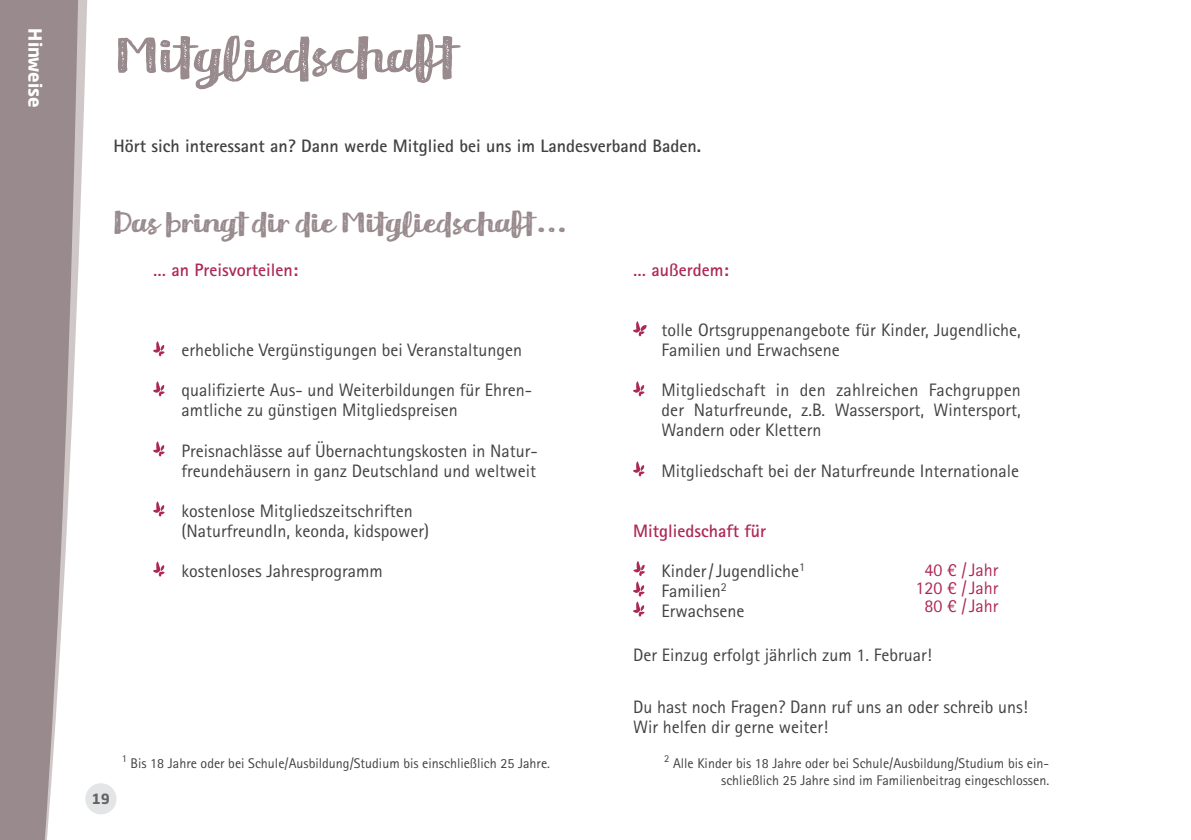
<style>
.page{position:relative;width:1191px;height:840px;background:#fff}
.page>*{position:absolute;margin:0;border:0;box-sizing:border-box;transform-origin:0 0}
.t1{font:60px "Meltow Brush Rust";color:#988a8d}
.t2{font:34px "Meltow Brush Rust";color:#988a8d}
.t3{font:18px/20px "Rotis Sans Serif Std";color:#414042}
.t4{font:700 18px "Rotis Sans Serif Std";color:#414042}
.t5{font:700 18px "Rotis Sans Serif Std";color:#ae2856}
.t6{font:18px/18px "Rotis Sans Serif Std";color:#ae2856;text-align:center}
.t7{font:700 18px "Neo Sans Pro";color:#fff}
.t8{font:14px/16.8px "Rotis Sans Serif Std";color:#414042;text-align:right}
.t9{font:700 14px "Neo Sans Pro";color:#636466}
</style>
<div class="page">
<div style="left:85px;top:782px;width:31px;height:32px;background:#e4e5e6;border-radius:50%"></div>
<svg style="left:0;top:0;width:90px;height:839px;background:#a89c9e"></svg>
<svg style="left:153px;top:341px;width:12px;height:15px"></svg>
<svg style="left:153px;top:381px;width:12px;height:15px"></svg>
<svg style="left:153px;top:441px;width:12px;height:15px"></svg>
<svg style="left:153px;top:501px;width:12px;height:15px"></svg>
<svg style="left:153px;top:561px;width:12px;height:15px"></svg>
<svg style="left:633px;top:321px;width:14px;height:15px"></svg>
<svg style="left:633px;top:381px;width:11px;height:15px"></svg>
<svg style="left:633px;top:461px;width:11px;height:15px"></svg>
<svg style="left:633px;top:561px;width:12px;height:55px"></svg>
<p class="t7" style="left:47px;top:28px;width:81px;rotate:90deg">Hinweise</p>
<h1 class="t1" style="left:113px;top:19px;width:353px">Mitgliedschaft</h1>
<p class="t4" style="left:113px;top:135px;width:589px">Hört sich interessant an? Dann werde Mitglied bei uns im Landesverband Baden.</p>
<h2 class="t2" style="left:113px;top:202px;width:457px">Das bringtdir die Mitgliedschaft…</h2>
<p class="t5" style="left:153px;top:259px;width:146px">… an Preisvorteilen:</p>
<p class="t3" style="left:181px;top:340px;width:342px">erhebliche Vergünstigungen bei Veranstaltungen</p>
<p class="t3" style="left:181px;top:380px;width:352px">qualifizierte Aus- und Weiterbildungen für Ehren&shy;amtliche zu günstigen Mitgliedspreisen</p>
<p class="t3" style="left:181px;top:440px;width:358px">Preisnachlässe auf Übernachtungskosten in Natur&shy;freundehäusern in ganz Deutschland und weltweit</p>
<p class="t3" style="left:181px;top:500px;width:249px">kostenlose Mitgliedszeitschriften (NaturfreundIn, keonda, kidspower)</p>
<p class="t3" style="left:181px;top:560px;width:203px">kostenloses Jahresprogramm</p>
<p class="t9" style="left:92px;top:789px;width:20px">19</p>
<p class="t8" style="left:122px;top:754px;width:430px"><sup>1</sup> Bis 18 Jahre oder bei Schule/Ausbildung/Studium bis einschließlich 25 Jahre.</p>
<p class="t5" style="left:633px;top:259px;width:97px">… außerdem:</p>
<p class="t3" style="left:661px;top:320px;width:361px">tolle Ortsgruppenangebote für Kinder, Jugendliche,<br>Familien und Erwachsene</p>
<p class="t3" style="left:661px;top:380px;width:361px;text-align:justify">Mitgliedschaft in den zahlreichen Fachgruppen der Naturfreunde, z.B. Wassersport, Wintersport, Wandern oder Klettern</p>
<p class="t3" style="left:661px;top:460px;width:359px">Mitgliedschaft bei der Naturfreunde Internationale</p>
<p class="t5" style="left:633px;top:519px;width:134px">Mitgliedschaft für</p>
<p class="t3" style="left:661px;top:560px;width:145px">Kinder/Jugendliche<sup>1<br></sup>Familien<sup>2<br></sup>Erwachsene</p>
<p class="t3" style="left:633px;top:644px;width:300px">Der Einzug erfolgt jährlich zum 1. Februar!</p>
<p class="t3" style="left:633px;top:696px;width:396px">Du hast noch Fragen? Dann ruf uns an oder schreib uns!<br>Wir helfen dir gerne weiter!</p>
<p class="t6" style="left:915px;top:561px;width:84px">40 € /Jahr<br>120 € /Jahr<br>80 € /Jahr</p>
<p class="t8" style="left:664px;top:754px;width:386px"><sup>2</sup> Alle Kinder bis 18 Jahre oder bei Schule/Ausbildung/Studium bis ein&shy;schließlich 25 Jahre sind im Familienbeitrag eingeschlossen.</p>
</div>
